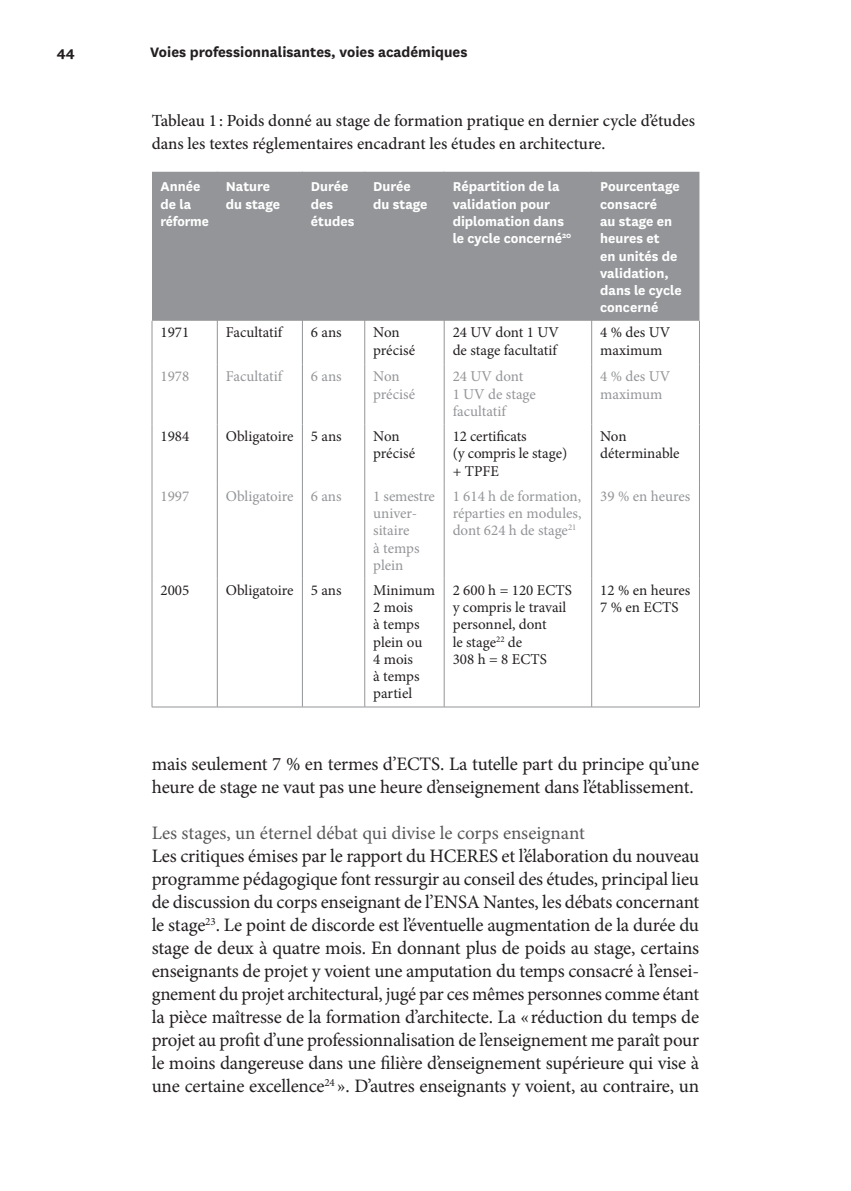
<style>
.page{position:relative;width:851px;height:1191px;background:#fff}
.page>*{position:absolute;margin:0;border:0;box-sizing:border-box;transform-origin:0 0}
.t1{font:19px/23px "Minion Pro";letter-spacing:-.01em;color:#231f20}
.t2{font:19px "Minion Pro";color:#57585a}
.t3{font:500 17px/23px "Minion Pro";color:#231f20}
.t4{font:700 16px "National";color:#231f20}
.t5{font:15px/17.2px "Minion Pro";color:#231f20}
.t6{font:700 15px/17.2px "National";color:#fff}
.t7{font:15px/17.2px "Minion Pro";color:#939598}
</style>
<div class="page">
<div style="left:152px;top:172px;width:547px;height:149px;background:#939598"></div>
<hr style="left:217px;top:172px;width:1px;height:149px;background:#939598">
<hr style="left:302px;top:172px;width:1px;height:149px;background:#939598">
<hr style="left:364px;top:172px;width:1px;height:149px;background:#939598">
<hr style="left:444px;top:172px;width:1px;height:149px;background:#939598">
<hr style="left:591px;top:172px;width:1px;height:149px;background:#939598">
<hr style="left:217px;top:321px;width:1px;height:44px;background:#939598">
<hr style="left:302px;top:321px;width:1px;height:44px;background:#939598">
<hr style="left:364px;top:321px;width:1px;height:44px;background:#939598">
<hr style="left:444px;top:321px;width:1px;height:44px;background:#939598">
<hr style="left:591px;top:321px;width:1px;height:44px;background:#939598">
<hr style="left:217px;top:365px;width:1px;height:59px;background:#939598">
<hr style="left:302px;top:365px;width:1px;height:59px;background:#939598">
<hr style="left:364px;top:365px;width:1px;height:59px;background:#939598">
<hr style="left:444px;top:365px;width:1px;height:59px;background:#939598">
<hr style="left:591px;top:365px;width:1px;height:59px;background:#939598">
<hr style="left:217px;top:424px;width:1px;height:60px;background:#939598">
<hr style="left:302px;top:424px;width:1px;height:60px;background:#939598">
<hr style="left:364px;top:424px;width:1px;height:60px;background:#939598">
<hr style="left:444px;top:424px;width:1px;height:60px;background:#939598">
<hr style="left:591px;top:424px;width:1px;height:60px;background:#939598">
<hr style="left:217px;top:484px;width:1px;height:94px;background:#939598">
<hr style="left:302px;top:484px;width:1px;height:94px;background:#939598">
<hr style="left:364px;top:484px;width:1px;height:94px;background:#939598">
<hr style="left:444px;top:484px;width:1px;height:94px;background:#939598">
<hr style="left:591px;top:484px;width:1px;height:94px;background:#939598">
<hr style="left:217px;top:578px;width:1px;height:128px;background:#939598">
<hr style="left:302px;top:578px;width:1px;height:128px;background:#939598">
<hr style="left:364px;top:578px;width:1px;height:128px;background:#939598">
<hr style="left:444px;top:578px;width:1px;height:128px;background:#939598">
<hr style="left:591px;top:578px;width:1px;height:128px;background:#939598">
<hr style="left:152px;top:321px;width:1px;height:44px;background:#939598">
<hr style="left:699px;top:321px;width:1px;height:44px;background:#939598">
<hr style="left:152px;top:365px;width:1px;height:59px;background:#939598">
<hr style="left:699px;top:365px;width:1px;height:59px;background:#939598">
<hr style="left:152px;top:424px;width:1px;height:60px;background:#939598">
<hr style="left:699px;top:424px;width:1px;height:60px;background:#939598">
<hr style="left:152px;top:484px;width:1px;height:94px;background:#939598">
<hr style="left:699px;top:484px;width:1px;height:94px;background:#939598">
<hr style="left:152px;top:578px;width:1px;height:128px;background:#939598">
<hr style="left:699px;top:578px;width:1px;height:128px;background:#939598">
<hr style="left:152px;top:706px;width:213px;height:1px;background:#939598">
<hr style="left:365px;top:706px;width:334px;height:1px;background:#939598">
<p class="t4" style="left:57px;top:46px;width:20px">44</p>
<p class="t4" style="left:150px;top:46px;width:319px">Voies professionnalisantes, voies académiques</p>
<p class="t3" style="left:152px;top:110px;width:544px">Tableau 1 : Poids donné au stage de formation pratique en dernier cycle d’études dans les textes réglementaires encadrant les études en architecture.</p>
<p class="t6" style="left:160px;top:179px;width:50px">Année de la réforme</p>
<p class="t6" style="left:226px;top:179px;width:56px">Nature du stage</p>
<p class="t6" style="left:311px;top:179px;width:45px">Durée des études</p>
<p class="t6" style="left:373px;top:179px;width:56px">Durée du stage</p>
<p class="t6" style="left:452px;top:179px;width:120px">Répartition de la validation pour diplomation dans le cycle concerné<sup>20</sup></p>
<p class="t6" style="left:600px;top:179px;width:83px">Pourcentage consacré<br>au stage en heures et<br>en unités de validation, dans le cycle concerné</p>
<p class="t5" style="left:160px;top:325px;width:30px">1971</p>
<p class="t5" style="left:226px;top:325px;width:58px">Facultatif</p>
<p class="t5" style="left:311px;top:325px;width:32px">6 ans</p>
<p class="t5" style="left:373px;top:325px;width:43px">Non précisé</p>
<p class="t5" style="left:452px;top:325px;width:108px">24 UV dont 1 UV de stage facultatif</p>
<p class="t5" style="left:600px;top:325px;width:72px">4 % des UV maximum</p>
<p class="t7" style="left:160px;top:369px;width:30px">1978</p>
<p class="t7" style="left:226px;top:369px;width:58px">Facultatif</p>
<p class="t7" style="left:311px;top:369px;width:32px">6 ans</p>
<p class="t7" style="left:373px;top:369px;width:43px">Non précisé</p>
<p class="t7" style="left:452px;top:369px;width:85px">24 UV dont<br>1 UV de stage facultatif</p>
<p class="t7" style="left:600px;top:369px;width:72px">4 % des UV maximum</p>
<p class="t5" style="left:160px;top:429px;width:30px">1984</p>
<p class="t5" style="left:226px;top:429px;width:117px">Obligatoire 5 ans</p>
<p class="t5" style="left:373px;top:429px;width:43px">Non précisé</p>
<p class="t5" style="left:452px;top:429px;width:116px">12 certificats<br>(y compris le stage) + TPFE</p>
<p class="t5" style="left:600px;top:429px;width:81px">Non déterminable</p>
<p class="t7" style="left:160px;top:488px;width:30px">1997</p>
<p class="t7" style="left:226px;top:488px;width:117px">Obligatoire 6 ans</p>
<p class="t7" style="left:373px;top:488px;width:63px">1 semestre univer&shy;sitaire<br>à temps plein</p>
<p class="t7" style="left:452px;top:488px;width:130px;text-align:justify">1 614 h de formation, réparties en modules, dont 624 h de stage<sup>21</sup></p>
<p class="t7" style="left:600px;top:488px;width:92px">39 % en heures</p>
<p class="t5" style="left:160px;top:583px;width:30px">2005</p>
<p class="t5" style="left:226px;top:583px;width:117px">Obligatoire 5 ans</p>
<p class="t5" style="left:373px;top:583px;width:63px">Minimum<br>2 mois<br>à temps plein ou<br>4 mois<br>à temps partiel</p>
<p class="t5" style="left:452px;top:583px;width:121px">2 600 h = 120 ECTS y compris le travail personnel, dont<br>le stage<sup>22</sup> de<br>308 h = 8 ECTS</p>
<p class="t5" style="left:600px;top:583px;width:92px">12 % en heures<br>7 % en ECTS</p>
<p class="t1" style="left:152px;top:754px;width:549px">mais seulement 7 % en termes d’ECTS. La tutelle part du principe qu’une heure de stage ne vaut pas une heure d’enseignement dans l’établissement.</p>
<p class="t2" style="left:152px;top:825px;width:434px">Les stages, un éternel débat qui divise le corps enseignant</p>
<p class="t1" style="left:152px;top:846px;width:549px;text-align:justify">Les critiques émises par le rapport du HCERES et l’élaboration du nouveau programme pédagogique font ressurgir au conseil des études, principal lieu de discussion du corps enseignant de l’ENSA Nantes, les débats concernant le stage<sup>23</sup>. Le point de discorde est l’éventuelle augmentation de la durée du stage de deux à quatre mois. En donnant plus de poids au stage, certains enseignants de projet y voient une amputation du temps consacré à l’ensei&shy;gnement du projet architectural, jugé par ces mêmes personnes comme étant la pièce maîtresse de la formation d’architecte. La « réduction du temps de projet au profit d’une professionnalisation de l’enseignement me paraît pour le moins dangereuse dans une filière d’enseignement supérieure qui vise à une certaine excellence<sup>24</sup> ». D’autres enseignants y voient, au contraire, un</p>
</div>
